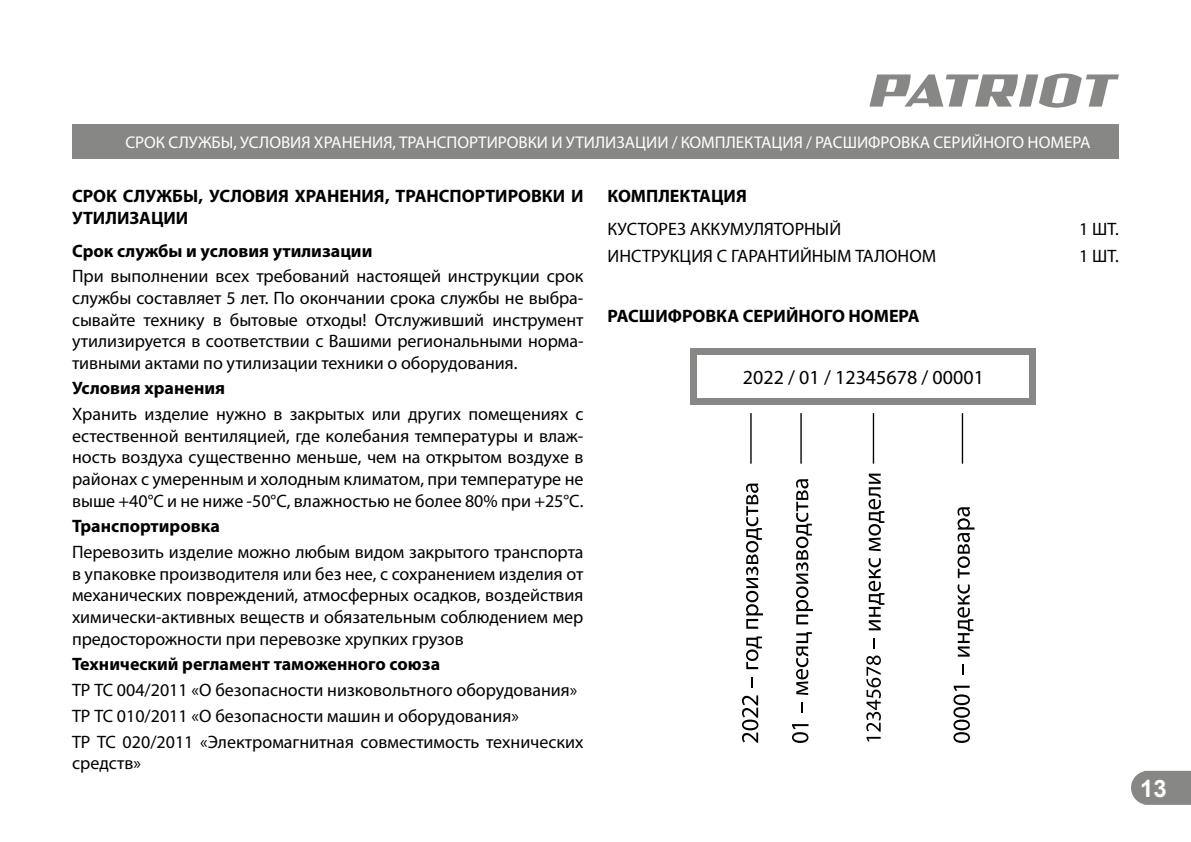
<style>
.page{position:relative;width:1191px;height:842px;background:#fff}
.page>*{position:absolute;margin:0;border:0;box-sizing:border-box;transform-origin:0 0}
.t1{font:700 24px "Arial";color:#fff}
.t2{font:20px "Myriad Pro";color:#000}
.t3{font:18px/21.6px "Myriad Pro";color:#000;text-align:justify}
.t4{font:700 18px/21.6px "Myriad Pro";color:#000}
.t5{font:17px "Myriad Pro";color:#fff}
</style>
<div class="page">
<svg style="left:1131px;top:771px;width:60px;height:34px;background:#8e8e8d"></svg>
<svg style="left:869px;top:73px;width:250px;height:35px"></svg>
<div style="left:72px;top:124px;width:1047px;height:34px;background:#878786"></div>
<svg style="left:746px;top:636px;width:16px;height:33px"></svg>
<svg style="left:746px;top:483px;width:17px;height:146px"></svg>
<svg style="left:796px;top:632px;width:16px;height:63px"></svg>
<svg style="left:796px;top:479px;width:17px;height:145px"></svg>
<svg style="left:866px;top:655px;width:15px;height:86px"></svg>
<svg style="left:873px;top:638px;width:2px;height:11px"></svg>
<svg style="left:868px;top:558px;width:16px;height:72px"></svg>
<svg style="left:868px;top:474px;width:16px;height:77px"></svg>
<svg style="left:953px;top:686px;width:17px;height:57px"></svg>
<svg style="left:962px;top:664px;width:2px;height:11px"></svg>
<svg style="left:957px;top:584px;width:16px;height:73px"></svg>
<svg style="left:957px;top:507px;width:17px;height:71px"></svg>
<hr style="left:750px;top:413px;width:1px;height:51px;background:#000">
<hr style="left:800px;top:413px;width:1px;height:51px;background:#000">
<hr style="left:872px;top:413px;width:2px;height:51px;background:#000">
<hr style="left:961px;top:413px;width:2px;height:51px;background:#000">
<div style="left:690px;top:348px;width:346px;height:57px;background:#878786"></div>
<div style="left:697px;top:355px;width:332px;height:43px;background:#fff"></div>
<svg style="left:742px;top:695px;width:16px;height:48px"></svg>
<svg style="left:792px;top:724px;width:16px;height:19px"></svg>
<p class="t5" style="left:125px;top:134px;width:966px">СРОК СЛУЖБЫ, УСЛОВИЯ ХРАНЕНИЯ, ТРАНСПОРТИРОВКИ И УТИЛИЗАЦИИ / КОМПЛЕКТАЦИЯ / РАСШИФРОВКА СЕРИЙНОГО НОМЕРА</p>
<p class="t4" style="left:72px;top:186px;width:513px">СРОК СЛУЖБЫ, УСЛОВИЯ ХРАНЕНИЯ, ТРАНСПОРТИРОВКИ И<br>УТИЛИЗАЦИИ</p>
<p class="t4" style="left:72px;top:240px;width:302px">Срок службы и условия утилизации</p>
<p class="t3" style="left:72px;top:266px;width:513px">При выполнении всех требований настоящей инструкции срок службы составляет 5 лет. По окончании срока службы не выбра&shy;сывайте технику в бытовые отходы! Отслуживший инструмент утилизируется в соответствии с Вашими региональными норма&shy;тивными актами по утилизации техники о оборудования.</p>
<p class="t4" style="left:72px;top:378px;width:155px">Условия хранения</p>
<p class="t3" style="left:72px;top:404px;width:513px">Хранить изделие нужно в закрытых или других помещениях с естественной вентиляцией, где колебания температуры и влаж&shy;ность воздуха существенно меньше, чем на открытом воздухе в районах с умеренным и холодным климатом, при температуре не выше +40°С и не ниже -50°С, влажностью не более 80% при +25°С.</p>
<p class="t4" style="left:72px;top:516px;width:149px">Транспортировка</p>
<p class="t3" style="left:72px;top:542px;width:513px">Перевозить изделие можно любым видом закрытого транспорта в упаковке производителя или без нее, с сохранением изделия от механических повреждений, атмосферных осадков, воздействия химически-активных веществ и обязательным соблюдением мер предосторожности при перевозке хрупких грузов</p>
<p class="t4" style="left:72px;top:654px;width:370px">Технический регламент таможенного союза</p>
<p class="t3" style="left:72px;top:678px;width:513px;line-height:25.8px;text-align:left">ТР ТС 004/2011 «О безопасности низковольтного оборудования»<br>ТР ТС 010/2011 «О безопасности машин и оборудования»<br>ТР ТС 020/2011 «Электромагнитная совместимость технических</p>
<p class="t3" style="left:72px;top:753px;width:71px">средств»</p>
<p class="t4" style="left:607px;top:186px;width:141px">КОМПЛЕКТАЦИЯ</p>
<p class="t3" style="left:607px;top:219px;width:235px">КУСТОРЕЗ АККУМУЛЯТОРНЫЙ</p>
<p class="t3" style="left:1079px;top:219px;width:41px">1 ШТ.</p>
<p class="t3" style="left:607px;top:246px;width:330px">ИНСТРУКЦИЯ С ГАРАНТИЙНЫМ ТАЛОНОМ</p>
<p class="t3" style="left:1079px;top:246px;width:41px">1 ШТ.</p>
<p class="t4" style="left:607px;top:306px;width:314px">РАСШИФРОВКА СЕРИЙНОГО НОМЕРА</p>
<p class="t2" style="left:743px;top:368px;width:242px">2022 / 01 / 12345678 / 00001</p>
<h1 class="t1" style="left:1140px;top:774px;width:28px">13</h1>
</div>
